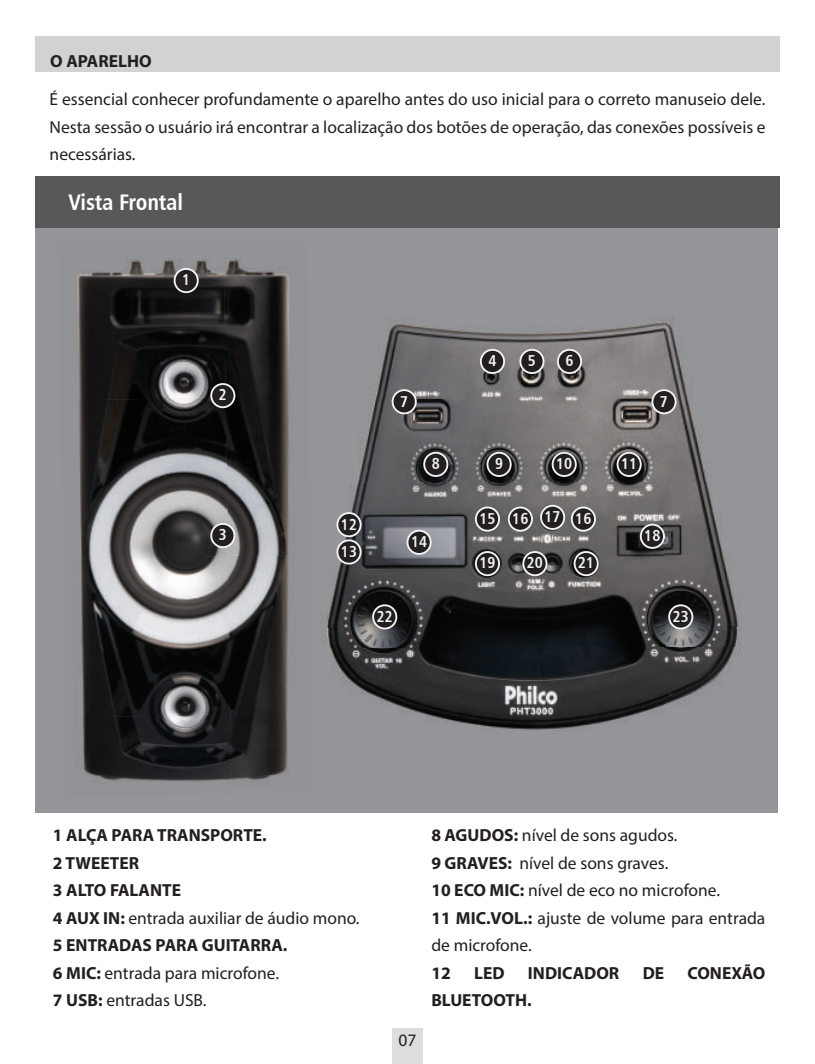
<style>
.page{position:relative;width:815px;height:1064px;background:#fff}
.page>*{position:absolute;margin:0;border:0;box-sizing:border-box;transform-origin:0 0}
.t1{font:22.5px "Humanist 777 BT Bold Condensed B";color:#fff}
.t2{font:17.5px/27.5px "Myriad Pro";color:#231f20;text-align:justify}
.t3{font:700 17.5px/27.5px "Myriad Pro";color:#231f20}
.t4{font:15.75px/27.2px "Humanist 777 BT Bold Condensed B";color:#f2f3f4}
.s1{font-weight:400}
.s2{font-weight:700}
</style>
<div class="page">
<div style="left:35px;top:225px;width:743px;height:587px;background:#939598"></div>
<div style="left:35px;top:37px;width:745px;height:35px;background:#d1d2d4"></div>
<div style="left:35px;top:176px;width:745px;height:51px;background:#57585a"></div>
<div style="left:392px;top:1028px;width:31px;height:35px;background:#dcdddf"></div>
<img style="left:77px;top:259px;width:146px;height:138px">
<img style="left:223px;top:259px;width:67px;height:295px">
<img style="left:79px;top:397px;width:149px;height:159px">
<img style="left:81px;top:556px;width:147px;height:158px">
<img style="left:228px;top:554px;width:61px;height:228px">
<img style="left:82px;top:714px;width:150px;height:68px">
<div style="left:175px;top:269px;width:23px;height:23px;background:#231f20;border-radius:50%"></div>
<div style="left:174px;top:268px;width:25px;height:25px;border:2px solid #f2f3f4;border-radius:50%"></div>
<div style="left:211px;top:384px;width:23px;height:23px;background:#231f20;border-radius:50%"></div>
<div style="left:210px;top:383px;width:25px;height:25px;border:2px solid #f2f3f4;border-radius:50%"></div>
<div style="left:211px;top:523px;width:23px;height:24px;background:#231f20;border-radius:50%"></div>
<div style="left:210px;top:523px;width:25px;height:25px;border:2px solid #f2f3f4;border-radius:50%"></div>
<img style="left:323px;top:320px;width:416px;height:410px">
<div style="left:481px;top:349px;width:23px;height:24px;background:#231f20;border-radius:50%"></div>
<div style="left:480px;top:349px;width:25px;height:25px;border:2px solid #f2f3f4;border-radius:50%"></div>
<div style="left:520px;top:349px;width:24px;height:24px;background:#231f20;border-radius:50%"></div>
<div style="left:519px;top:349px;width:25px;height:25px;border:2px solid #f2f3f4;border-radius:50%"></div>
<div style="left:558px;top:349px;width:23px;height:24px;background:#231f20;border-radius:50%"></div>
<div style="left:557px;top:349px;width:25px;height:25px;border:2px solid #f2f3f4;border-radius:50%"></div>
<div style="left:393px;top:390px;width:23px;height:23px;background:#231f20;border-radius:50%"></div>
<div style="left:392px;top:389px;width:25px;height:25px;border:2px solid #f2f3f4;border-radius:50%"></div>
<div style="left:652px;top:390px;width:24px;height:23px;background:#231f20;border-radius:50%"></div>
<div style="left:651px;top:389px;width:26px;height:25px;border:2px solid #f2f3f4;border-radius:50%"></div>
<div style="left:424px;top:452px;width:23px;height:24px;background:#231f20;border-radius:50%"></div>
<div style="left:423px;top:451px;width:25px;height:26px;border:2px solid #f2f3f4;border-radius:50%"></div>
<div style="left:487px;top:452px;width:24px;height:24px;background:#231f20;border-radius:50%"></div>
<div style="left:487px;top:451px;width:25px;height:26px;border:2px solid #f2f3f4;border-radius:50%"></div>
<div style="left:553px;top:452px;width:23px;height:24px;background:#231f20;border-radius:50%"></div>
<div style="left:552px;top:451px;width:25px;height:26px;border:2px solid #f2f3f4;border-radius:50%"></div>
<div style="left:618px;top:452px;width:23px;height:24px;background:#231f20;border-radius:50%"></div>
<div style="left:617px;top:451px;width:25px;height:26px;border:2px solid #f2f3f4;border-radius:50%"></div>
<div style="left:337px;top:513px;width:24px;height:23px;background:#231f20;border-radius:50%"></div>
<div style="left:336px;top:512px;width:26px;height:25px;border:2px solid #f2f3f4;border-radius:50%"></div>
<div style="left:337px;top:540px;width:24px;height:23px;background:#231f20;border-radius:50%"></div>
<div style="left:336px;top:539px;width:26px;height:25px;border:2px solid #f2f3f4;border-radius:50%"></div>
<div style="left:407px;top:530px;width:24px;height:23px;background:#231f20;border-radius:50%"></div>
<div style="left:407px;top:529px;width:25px;height:25px;border:2px solid #f2f3f4;border-radius:50%"></div>
<div style="left:476px;top:507px;width:23px;height:23px;background:#231f20;border-radius:50%"></div>
<div style="left:475px;top:506px;width:25px;height:25px;border:2px solid #f2f3f4;border-radius:50%"></div>
<div style="left:509px;top:507px;width:23px;height:23px;background:#231f20;border-radius:50%"></div>
<div style="left:508px;top:506px;width:25px;height:25px;border:2px solid #f2f3f4;border-radius:50%"></div>
<div style="left:572px;top:507px;width:23px;height:23px;background:#231f20;border-radius:50%"></div>
<div style="left:571px;top:506px;width:25px;height:25px;border:2px solid #f2f3f4;border-radius:50%"></div>
<div style="left:541px;top:505px;width:23px;height:24px;background:#231f20;border-radius:50%"></div>
<div style="left:540px;top:504px;width:25px;height:25px;border:2px solid #f2f3f4;border-radius:50%"></div>
<div style="left:641px;top:524px;width:23px;height:23px;background:#231f20;border-radius:50%"></div>
<div style="left:640px;top:523px;width:25px;height:25px;border:2px solid #f2f3f4;border-radius:50%"></div>
<div style="left:476px;top:551px;width:23px;height:24px;background:#231f20;border-radius:50%"></div>
<div style="left:475px;top:551px;width:25px;height:25px;border:2px solid #f2f3f4;border-radius:50%"></div>
<div style="left:523px;top:551px;width:24px;height:24px;background:#231f20;border-radius:50%"></div>
<div style="left:522px;top:551px;width:25px;height:25px;border:2px solid #f2f3f4;border-radius:50%"></div>
<div style="left:575px;top:551px;width:23px;height:24px;background:#231f20;border-radius:50%"></div>
<div style="left:574px;top:551px;width:25px;height:25px;border:2px solid #f2f3f4;border-radius:50%"></div>
<div style="left:373px;top:605px;width:23px;height:23px;background:#231f20;border-radius:50%"></div>
<div style="left:372px;top:604px;width:25px;height:25px;border:2px solid #f2f3f4;border-radius:50%"></div>
<div style="left:669px;top:605px;width:23px;height:23px;background:#231f20;border-radius:50%"></div>
<div style="left:668px;top:604px;width:25px;height:25px;border:2px solid #f2f3f4;border-radius:50%"></div>
<p class="t3" style="left:50px;top:47px;width:103px">O APARELHO</p>
<p class="t2" style="left:50px;top:85px;width:717px">É essencial conhecer profundamente o aparelho antes do uso inicial para o correto manuseio dele.<br>Nesta sessão o usuário irá encontrar a localização dos botões de operação, das conexões possíveis e necessárias.</p>
<p class="t1" style="left:68px;top:188px;width:116px">Vista Frontal</p>
<p class="t4" style="left:182px;top:266px;width:10px">1</p>
<p class="t4" style="left:219px;top:381px;width:10px">2</p>
<p class="t4" style="left:219px;top:520px;width:10px">3</p>
<p class="t4" style="left:341px;top:510px;width:18px">12<br>13</p>
<p class="t4" style="left:488px;top:346px;width:10px">4</p>
<p class="t4" style="left:528px;top:346px;width:10px">5</p>
<p class="t4" style="left:565px;top:346px;width:10px">6</p>
<p class="t4" style="left:400px;top:387px;width:10px">7</p>
<p class="t4" style="left:660px;top:387px;width:10px">7</p>
<p class="t4" style="left:432px;top:449px;width:10px">8</p>
<p class="t4" style="left:495px;top:449px;width:10px">9</p>
<p class="t4" style="left:556px;top:449px;width:18px">10</p>
<p class="t4" style="left:621px;top:449px;width:18px">11</p>
<p class="t4" style="left:411px;top:527px;width:18px">14</p>
<p class="t4" style="left:479px;top:504px;width:114px">15 16 17 16</p>
<p class="t4" style="left:479px;top:548px;width:18px">19</p>
<p class="t4" style="left:527px;top:548px;width:18px">20</p>
<p class="t4" style="left:578px;top:548px;width:18px">21</p>
<p class="t4" style="left:644px;top:521px;width:18px">18</p>
<p class="t4" style="left:377px;top:602px;width:18px">22</p>
<p class="t4" style="left:673px;top:602px;width:18px">23</p>
<p class="t3" style="left:53px;top:820px;width:308px">1 ALÇA PARA TRANSPORTE.<br>2 TWEETER<br>3 ALTO FALANTE<br>4 AUX IN: <span class="s1">entrada auxiliar de áudio mono.<br></span>5 ENTRADAS PARA GUITARRA.<br>6 MIC: <span class="s1">entrada para microfone.<br></span>7 USB: <span class="s1">entradas USB.</span></p>
<p class="t2" style="left:431px;top:821px;width:336px;text-align:left"><span class="s2">8 AGUDOS:</span> nível de sons agudos.<br><span class="s2">9 GRAVES:</span> nível de sons graves.<br><span class="s2">10 ECO MIC:</span> nível de eco no microfone.<br><span class="s2">11 MIC.VOL.:</span> ajuste de volume para entrada de microfone.</p>
<p class="t3" style="left:431px;top:958px;width:21px">12</p>
<p class="t3" style="left:474px;top:958px;width:32px">LED</p>
<p class="t3" style="left:528px;top:958px;width:93px">INDICADOR</p>
<p class="t3" style="left:643px;top:958px;width:23px">DE</p>
<p class="t3" style="left:687px;top:958px;width:79px">CONEXÃO</p>
<p class="t3" style="left:431px;top:985px;width:102px">BLUETOOTH.</p>
<p class="t2" style="left:398px;top:1025px;width:19px">07</p>
</div>
